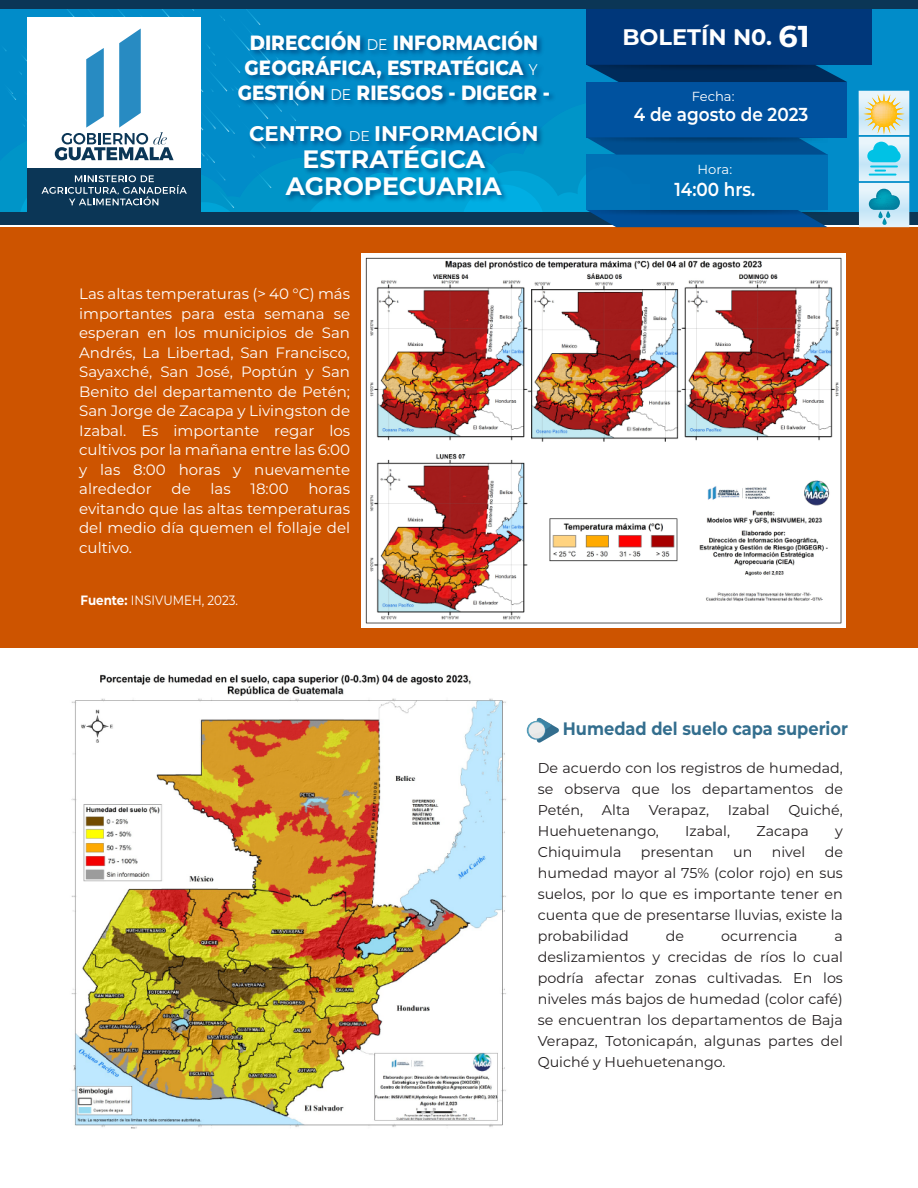
<style>
.page{position:relative;width:918px;height:1188px;background:#fff}
.page>*{position:absolute;margin:0;border:0;box-sizing:border-box;transform-origin:0 0}
.t1{font:700 25.2px/27px "Montserrat";color:#fff;text-align:center}
.t2{font:700 22.5px "Montserrat";color:#fff}
.t3{font:700 21.15px "Montserrat";color:#fff}
.t4{font:800 20.55px/24.8px "Montserrat";color:#fff;text-align:center;scale:.9 1}
.t5{font:600 18.75px "Montserrat";color:#fff;scale:.9 1}
.t6{font:700 18px "Montserrat";color:#336e8e;scale:.9 1}
.t7{font:15px/19.5px "Montserrat";color:#fff;text-align:justify}
.t8{font:14.25px/21px "Montserrat";color:#231f20;text-align:justify}
.t9{font:13.5px "Montserrat";color:#fff;scale:.88 1}
.t10{font:13.2px "Montserrat";color:#fff}
.s1{font-weight:400;font-size:15.45px}
.s2{font-weight:400;font-size:14.1px}
.s3{font-weight:700}
.s4{font-size:30.15px}
</style>
<div class="page">
<div style="left:0;top:227px;width:918px;height:421px;background:#cd5400"></div>
<svg style="left:528px;top:717px;width:31px;height:26px"></svg>
<img style="left:361px;top:253px;width:485px;height:375px">
<img style="left:71px;top:674px;width:435px;height:455px">
<div style="left:0;top:0;width:918px;height:225px;background:#0b3656"></div>
<div style="left:847px;top:9px;width:71px;height:203px;background:#018cc9"></div>
<div style="left:586px;top:9px;width:286px;height:56px;background:#00377a"></div>
<svg style="left:859px;top:91px;width:50px;height:44px"></svg>
<svg style="left:859px;top:137px;width:50px;height:44px"></svg>
<svg style="left:859px;top:183px;width:50px;height:44px"></svg>
<svg style="left:0;top:9px;width:847px;height:218px"></svg>
<svg style="left:869px;top:189px;width:31px;height:36px"></svg>
<hr style="left:869px;top:174px;width:27px;height:2px;background:#00c2e5">
<svg style="left:867px;top:142px;width:34px;height:30px"></svg>
<svg style="left:863px;top:93px;width:42px;height:42px;background:#e9ddab"></svg>
<h3 class="t4" style="left:238px;top:29px;width:348px">DIRECCIÓN <span class="s1">DE</span> INFORMACIÓN<br>GEOGRÁFICA, ESTRATÉGICA <span class="s1">Y<br></span>GESTIÓN <span class="s1">DE</span> RIESGOS - DIGEGR -</h3>
<h3 class="t3" style="left:249px;top:119px;width:291px">CENTRO <span class="s2">DE</span> INFORMACIÓN</h3>
<h1 class="t1" style="left:286px;top:144px;width:218px">ESTRATÉGICA<br>AGROPECUARIA</h1>
<p class="t7" style="left:79px;top:283px;width:273px">Las altas temperaturas (&gt; 40 °C) más importantes para esta semana se esperan en los municipios de San Andrés, La Libertad, San Francisco, Sayaxché, San José, Poptún y San Benito del departamento de Petén; San Jorge de Zacapa y Livingston de Izabal. Es importante regar los cultivos por la mañana entre las 6:00 y las 8:00 horas y nuevamente alrededor</p>
<p class="t7" style="left:79px;top:478px;width:273px;text-indent:229px">horas evitando que las altas temperaturas del medio día quemen el follaje del cultivo.</p>
<p class="t7" style="left:172px;top:478px;width:21px">de</p>
<p class="t7" style="left:211px;top:478px;width:22px">las</p>
<p class="t7" style="left:251px;top:478px;width:40px">18:00</p>
<p class="t9" style="left:81px;top:591px;width:180px"><span class="s3">Fuente:</span> INSIVUMEH, 2023.</p>
<h2 class="t2" style="left:622px;top:20px;width:189px">BOLETÍN N0. <span class="s4">61</span></h2>
<p class="t10" style="left:692px;top:87px;width:44px">Fecha:</p>
<h3 class="t5" style="left:634px;top:101px;width:195px">4 de agosto de 2023</h3>
<p class="t10" style="left:698px;top:161px;width:36px">Hora:</p>
<h3 class="t5" style="left:674px;top:176px;width:91px">14:00 hrs.</h3>
<p class="t6" style="left:563px;top:715px;width:318px">Humedad del suelo capa superior</p>
<p class="t8" style="left:538px;top:757px;width:307px">De acuerdo con los registros de humedad, se observa que los departamentos de Petén,</p>
<p class="t8" style="left:602px;top:799px;width:30px">Alta</p>
<p class="t8" style="left:649px;top:799px;width:62px">Verapaz,</p>
<p class="t8" style="left:728px;top:799px;width:43px">Izabal</p>
<p class="t8" style="left:788px;top:799px;width:56px">Quiché,</p>
<p class="t8" style="left:538px;top:820px;width:122px">Huehuetenango,</p>
<p class="t8" style="left:685px;top:820px;width:46px">Izabal,</p>
<p class="t8" style="left:757px;top:820px;width:54px">Zacapa</p>
<p class="t8" style="left:835px;top:820px;width:9px">y</p>
<p class="t8" style="left:538px;top:841px;width:85px">Chiquimula</p>
<p class="t8" style="left:641px;top:841px;width:74px">presentan</p>
<p class="t8" style="left:733px;top:841px;width:21px">un</p>
<p class="t8" style="left:772px;top:841px;width:35px">nivel</p>
<p class="t8" style="left:538px;top:841px;width:307px;text-indent:287px">de humedad mayor al 75% (color rojo) en sus suelos, por lo que es importante tener en cuenta que de presentarse lluvias, existe la probabilidad</p>
<p class="t8" style="left:666px;top:925px;width:20px">de</p>
<p class="t8" style="left:721px;top:925px;width:78px">ocurrencia</p>
<p class="t8" style="left:538px;top:925px;width:307px;text-indent:297px">a deslizamientos y crecidas de ríos lo cual podría afectar zonas cultivadas. En los niveles más bajos de humedad (color café) se encuentran los departamentos de Baja Verapaz, Totonicapán, algunas partes del Quiché y Huehuetenango.</p>
</div>
